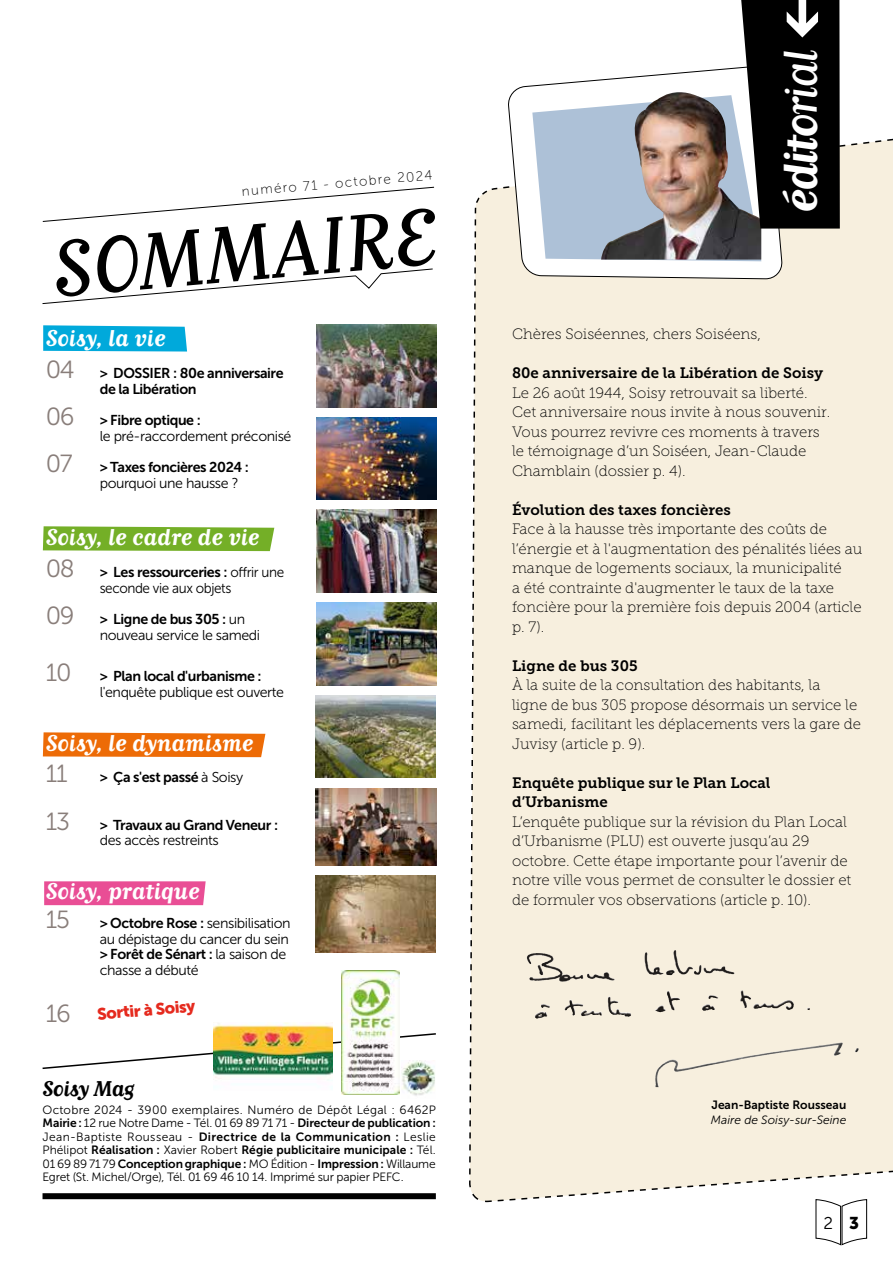
<style>
.page{position:relative;width:893px;height:1263px;background:#fff}
.page>*{position:absolute;margin:0;border:0;box-sizing:border-box;transform-origin:0 0}
.t1{font:78px "Matrix II Script OT";color:#000}
.t2{font:700 46.5px "Matrix II Script OT";color:#fff}
.t3{font:24.75px "Museo Sans 300";color:#897e7a}
.t4{font:700 22.5px "Matrix II Script OT";color:#fff}
.t5{font:700 21px "Matrix II Script OT";letter-spacing:-.015em;color:#000}
.t6{font:16.95px "Museo Sans 300";color:#000}
.t7{font:16.5px "Museo Sans 900";color:#e52a1e}
.t8{font:15px/19.5px "Museo Slab 100";color:#000}
.t9{font:15px/19.5px "Museo Slab 700";color:#000}
.t10{font:14.25px/15.8px "Museo Sans 700";letter-spacing:-.03em;color:#000}
.t11{font:14.25px/15.8px "Museo Sans 300";letter-spacing:-.03em;color:#000;text-align:right}
.t12{font:14.25px "Museo Sans 300";letter-spacing:-.03em;color:#000;scale:.95 1}
.t13{font:13.5px "Museo Sans 100";color:#000}
.t14{font:12px/13.5px "Museo Sans 700";letter-spacing:-.005em;color:#000}
.t15{font:12px "Museo Sans 300";letter-spacing:.015em;color:#000}
.t16{font:12px "Museo Sans 300";letter-spacing:-.015em;color:#000}
.t17{font:italic 12px "Museo Sans 300";color:#000}
.s1{font-family:"Museo Sans 300";font-size:24.75px;color:#897e7a}
.s2{font-family:"Museo Sans 300"}
.s3{font-size:24.75px;color:#897e7a}
.s4{font-family:"Museo Sans 700"}
.s5{font-weight:400}
.s6{font-family:"Museo Sans 900"}
</style>
<div class="page">
<svg style="left:43px;top:732px;width:222px;height:25px;background:#ee7314"></svg>
<div style="left:44px;top:881px;width:162px;height:24px;background:#e94e95"></div>
<svg style="left:43px;top:526px;width:231px;height:25px;background:#7cb333"></svg>
<svg style="left:43px;top:325px;width:144px;height:26px;background:#0caddc"></svg>
<div style="left:469px;top:187px;width:424px;height:1016px;background:#f7efde"></div>
<svg style="left:508px;top:261px;width:275px;height:19px"></svg>
<img style="left:316px;top:325px;width:120px;height:82px">
<svg style="left:42px;top:187px;width:393px;height:35px"></svg>
<svg style="left:42px;top:1032px;width:394px;height:38px"></svg>
<div style="left:43px;top:1193px;width:393px;height:6px;background:#000"></div>
<img style="left:401px;top:1060px;width:35px;height:36px">
<svg style="left:42px;top:268px;width:391px;height:36px"></svg>
<img style="left:316px;top:417px;width:120px;height:83px">
<img style="left:316px;top:510px;width:120px;height:82px">
<img style="left:315px;top:695px;width:121px;height:83px">
<img style="left:342px;top:970px;width:57px;height:124px">
<img style="left:316px;top:788px;width:120px;height:77px">
<img style="left:213px;top:1022px;width:120px;height:58px">
<svg style="left:499px;top:0;width:394px;height:261px"></svg>
<img style="left:315px;top:875px;width:121px;height:77px">
<img style="left:526px;top:950px;width:167px;height:25px">
<img style="left:775px;top:1042px;width:66px;height:10px">
<img style="left:316px;top:602px;width:120px;height:83px">
<svg style="left:496px;top:1168px;width:397px;height:78px"></svg>
<p class="t13" style="left:241px;top:184px;width:193px;rotate:-5deg">numéro 71 - octobre 2024</p>
<h1 class="t1" style="left:48px;top:224px;width:387px;rotate:-5deg">SOMMAIRE</h1>
<h3 class="t4" style="left:46px;top:325px;width:121px">Soisy, la vie</h3>
<p class="t10" style="left:100px;top:365px;width:185px;text-indent:-54px"><span class="s1">04</span> &gt; DOSSIER : 80e anniversaire de la Libération</p>
<p class="t10" style="left:46px;top:412px;width:157px"><span class="s1">06</span> &gt; Fibre optique :</p>
<p class="t11" style="left:100px;top:428px;width:193px">le pré-raccordement préconisé</p>
<p class="t10" style="left:46px;top:460px;width:205px"><span class="s1">07</span> &gt; Taxes foncières 2024 :</p>
<p class="t11" style="left:100px;top:476px;width:140px">pourquoi une hausse ?</p>
<h3 class="t4" style="left:46px;top:524px;width:215px">Soisy, le cadre de vie</h3>
<p class="t10" style="left:46px;top:564px;width:240px"><span class="s1">08</span> &gt; Les ressourceries : <span class="s2">offrir une</span></p>
<p class="t12" style="left:100px;top:580px;width:140px">seconde vie aux objets</p>
<p class="t10" style="left:46px;top:611px;width:201px"><span class="s1">09</span> &gt; Ligne de bus 305 : <span class="s2">un</span></p>
<p class="t11" style="left:100px;top:627px;width:162px">nouveau service le samedi</p>
<p class="t10" style="left:46px;top:668px;width:217px"><span class="s1">10</span> &gt; Plan local d'urbanisme :</p>
<p class="t11" style="left:100px;top:684px;width:186px">l'enquête publique est ouverte</p>
<h3 class="t4" style="left:46px;top:729px;width:209px">Soisy, le dynamisme</h3>
<h3 class="t3" style="left:46px;top:760px;width:23px">11</h3>
<p class="t10" style="left:100px;top:769px;width:145px">&gt; Ça s'est passé <span class="s2">à Soisy</span></p>
<p class="t10" style="left:46px;top:817px;width:234px"><span class="s1">13</span> &gt; Travaux au Grand Veneur :</p>
<p class="t11" style="left:100px;top:833px;width:121px">des accès restreints</p>
<h3 class="t4" style="left:46px;top:878px;width:155px">Soisy, pratique</h3>
<p class="t11" style="left:46px;top:915px;width:246px"><span class="s3">15</span> <span class="s4">&gt; Octobre Rose :</span> sensibilisation au dépistage du cancer du sein</p>
<p class="t10" style="left:100px;top:946px;width:188px">&gt; Forêt de Sénart : <span class="s2">la saison de</span></p>
<p class="t11" style="left:100px;top:962px;width:100px">chasse a débuté</p>
<h3 class="t3" style="left:46px;top:1000px;width:27px">16</h3>
<p class="t7" style="left:97px;top:1004px;width:100px;rotate:-5deg">Sortir à Soisy</p>
<h3 class="t5" style="left:43px;top:1076px;width:93px">Soisy Mag</h3>
<p class="t15" style="left:43px;top:1103px;width:395px">Octobre 2024 - 3900 exemplaires. Numéro de Dépôt Légal : 6462P</p>
<p class="t14" style="left:43px;top:1116px;width:395px">Mairie : <span class="s2">12 rue Notre Dame - Tél. 01 69 89 71 71 -</span> Directeur de publication :</p>
<p class="t15" style="left:43px;top:1130px;width:395px">Jean-Baptiste Rousseau - <span class="s4">Directrice de la Communication :</span> Leslie</p>
<p class="t14" style="left:43px;top:1143px;width:395px"><span class="s2">Phélipot</span> Réalisation : <span class="s2">Xavier Robert</span> Régie publicitaire municipale : <span class="s2">Tél.<br>01 69 89 71 79</span> Conception graphique : <span class="s2">MO Édition -</span> Impression : <span class="s2">Willaume</span></p>
<p class="t16" style="left:43px;top:1171px;width:363px">Egret (St. Michel/Orge), Tél. 01 69 46 10 14. Imprimé sur papier PEFC.</p>
<h2 class="t2" style="left:772px;top:213px;width:164px;rotate:-90deg">édito<span class="s5">rial</span></h2>
<p class="t8" style="left:512px;top:324px;width:250px">Chères Soiséennes, chers Soiséens,</p>
<p class="t9" style="left:512px;top:363px;width:313px">80e anniversaire de la Libération de Soisy</p>
<p class="t8" style="left:512px;top:383px;width:320px">Le 26 août 1944, Soisy retrouvait sa liberté.<br>Cet anniversaire nous invite à nous souvenir.<br>Vous pourrez revivre ces moments à travers le témoignage d’un Soiséen, Jean-Claude Chamblain (dossier p. 4).</p>
<p class="t9" style="left:512px;top:500px;width:220px">Évolution des taxes foncières</p>
<p class="t8" style="left:512px;top:519px;width:352px">Face à la hausse très importante des coûts de l’énergie et à l'augmentation des pénalités liées au manque de logements sociaux, la municipalité<br>a été contrainte d'augmenter le taux de la taxe foncière pour la première fois depuis 2004 (article p. 7).</p>
<p class="t9" style="left:512px;top:656px;width:127px">Ligne de bus 305</p>
<p class="t8" style="left:512px;top:675px;width:351px">À la suite de la consultation des habitants, la<br>ligne de bus 305 propose désormais un service le samedi, facilitant les déplacements vers la gare de Juvisy (article p. 9).</p>
<p class="t9" style="left:512px;top:773px;width:260px">Enquête publique sur le Plan Local d’Urbanisme</p>
<p class="t8" style="left:512px;top:812px;width:341px">L’enquête publique sur la révision du Plan Local d’Urbanisme (PLU) est ouverte jusqu’au 29 octobre. Cette étape importante pour l’avenir de notre ville vous permet de consulter le dossier et de formuler vos observations (article p. 10).</p>
<p class="t14" style="left:711px;top:1098px;width:136px">Jean-Baptiste Rousseau</p>
<p class="t17" style="left:711px;top:1113px;width:137px">Maire de Soisy-sur-Seine</p>
<p class="t6" style="left:823px;top:1214px;width:37px">2 <span class="s6">3</span></p>
</div>
